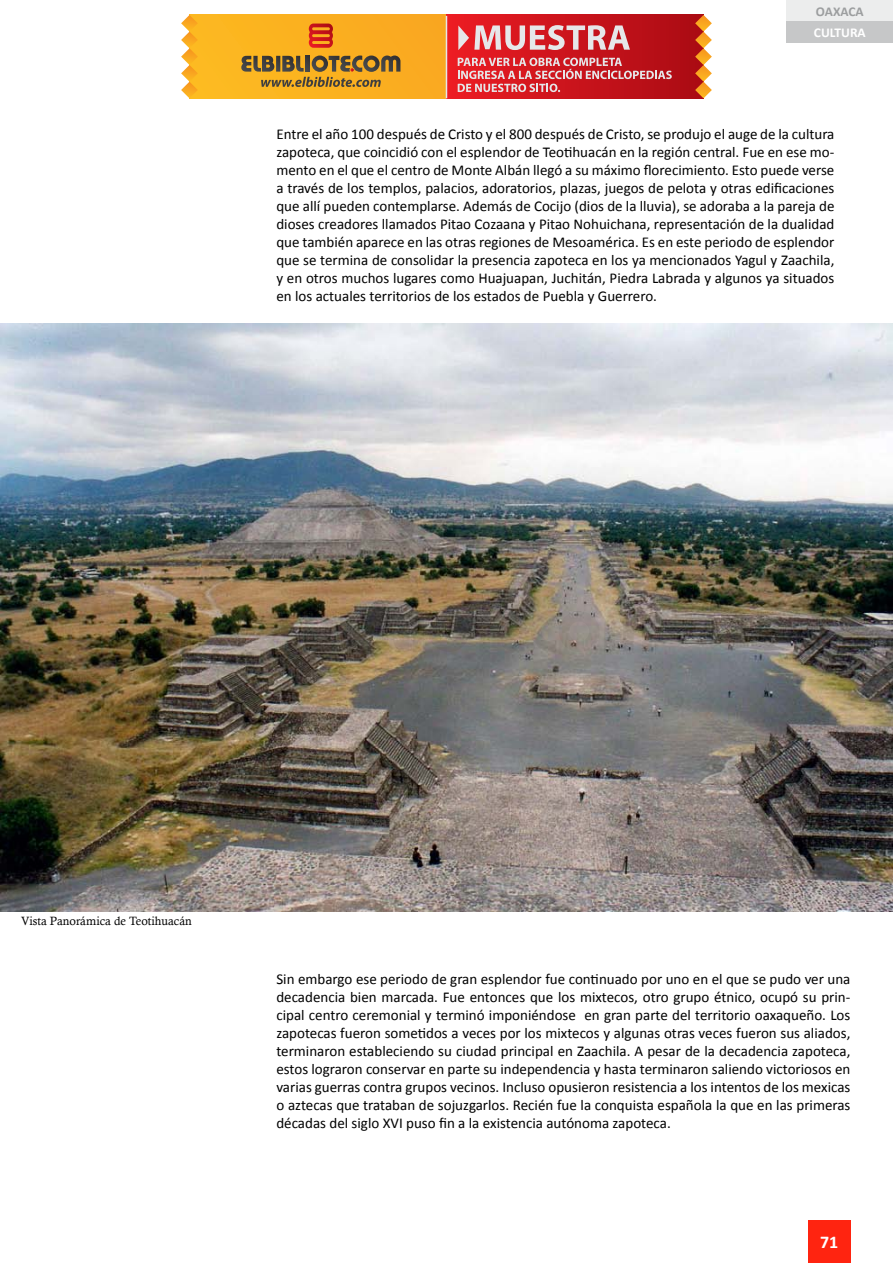
<style>
.page{position:relative;width:893px;height:1263px;background:#fff}
.page>*{position:absolute;margin:0;border:0;box-sizing:border-box;transform-origin:0 0}
.t1{font:700 18px "Calibri";color:#fff}
.t2{font:15px/18px "Calibri";color:#000;text-align:justify}
.t3{font:700 13.5px "Calibri";color:#fff}
.t4{font:700 13.5px "Calibri";color:#9c9e9f}
.t5{font:12px "Calisto";color:#000}
</style>
<div class="page">
<div style="left:808px;top:1220px;width:42px;height:43px;background:#ff2410"></div>
<div style="left:787px;top:0;width:106px;height:21px;background:#eceded"></div>
<div style="left:787px;top:21px;width:106px;height:22px;background:#c6c7c8"></div>
<img style="left:0;top:323px;width:892px;height:589px">
<svg style="left:249px;top:612px;width:29px;height:39px"></svg>
<svg style="left:284px;top:612px;width:56px;height:39px;background:#5d554a"></svg>
<svg style="left:340px;top:612px;width:11px;height:39px"></svg>
<svg style="left:357px;top:612px;width:52px;height:39px;background:#60584b"></svg>
<svg style="left:413px;top:612px;width:11px;height:39px"></svg>
<svg style="left:429px;top:611px;width:223px;height:41px;background:#7d756b"></svg>
<svg style="left:181px;top:15px;width:531px;height:83px;background:#dc7336"></svg>
<p class="t4" style="left:816px;top:3px;width:49px">OAXACA</p>
<p class="t3" style="left:814px;top:24px;width:53px">CULTURA</p>
<p class="t2" style="left:276px;top:124px;width:560px">Entre el año 100 después de Cristo y el 800 después de Cristo, se produjo el auge de la cultura zapoteca, que coincidió con el esplendor de Teotihuacán en la región central. Fue en ese mo&shy;mento en el que el centro de Monte Albán llegó a su máximo florecimiento. Esto puede verse a través de los templos, palacios, adoratorios, plazas, juegos de pelota y otras edificaciones que allí pueden contemplarse. Además de Cocijo (dios de la lluvia), se adoraba a la pareja de dioses creadores llamados Pitao Cozaana y Pitao Nohuichana, representación de la dualidad que también aparece en las otras regiones de Mesoamérica. Es en este periodo de esplendor que se termina de consolidar la presencia zapoteca en los ya mencionados Yagul y Zaachila, y en otros muchos lugares como Huajuapan, Juchitán, Piedra Labrada y algunos ya situados en los actuales territorios de los estados de Puebla y Guerrero.</p>
<p class="t5" style="left:21px;top:914px;width:172px">Vista Panorámica de Teotihuacán</p>
<p class="t2" style="left:276px;top:969px;width:576px">Sin embargo ese periodo de gran esplendor fue continuado por uno en el que se pudo ver una decadencia bien marcada. Fue entonces que los mixtecos, otro grupo étnico, ocupó su prin&shy;cipal centro ceremonial y terminó imponiéndose en gran parte del territorio oaxaqueño. Los zapotecas fueron sometidos a veces por los mixtecos y algunas otras veces fueron sus aliados, terminaron estableciendo su ciudad principal en Zaachila. A pesar de la decadencia zapoteca, estos lograron conservar en parte su independencia y hasta terminaron saliendo victoriosos en varias guerras contra grupos vecinos. Incluso opusieron resistencia a los intentos de los mexicas o aztecas que trataban de sojuzgarlos. Recién fue la conquista española la que en las primeras décadas del siglo XVI puso fin a la existencia autónoma zapoteca.</p>
<p class="t1" style="left:820px;top:1231px;width:20px">71</p>
</div>
